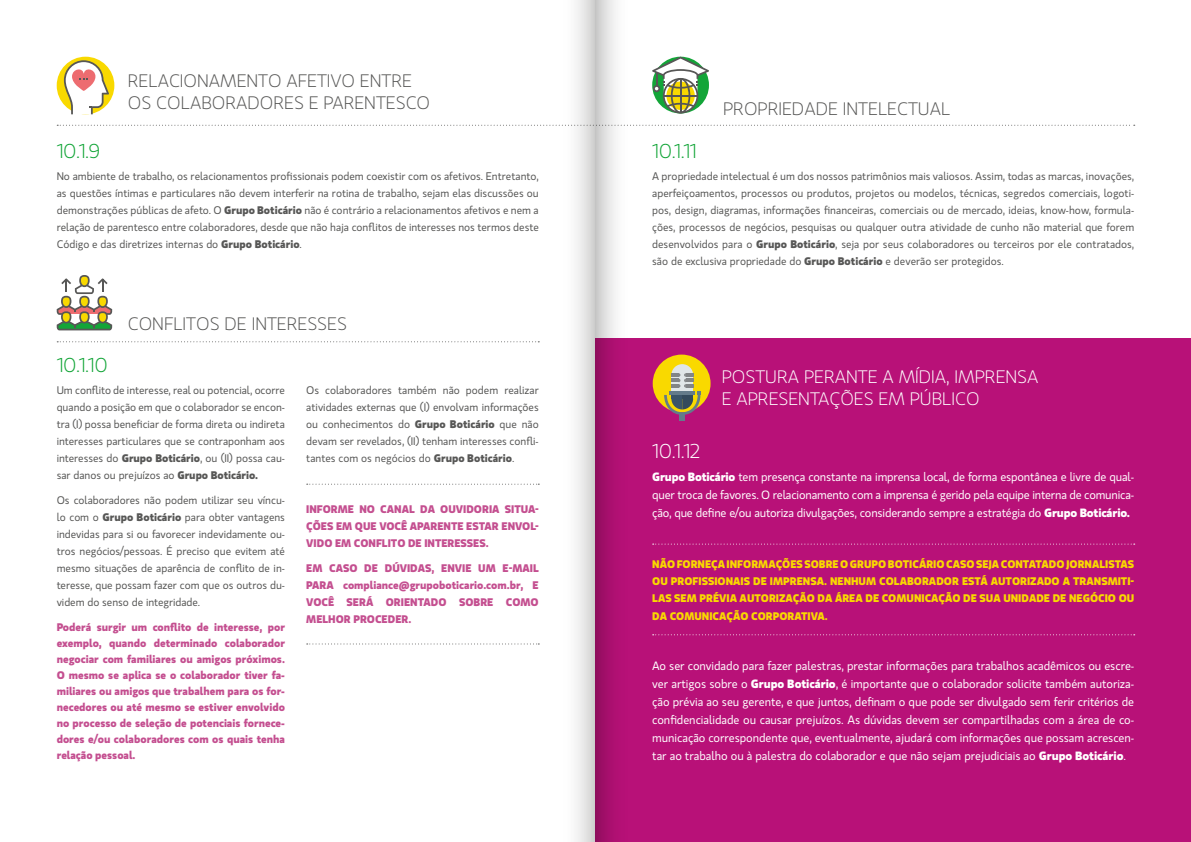
<style>
.page{position:relative;width:1191px;height:842px;background:#fff}
.page>*{position:absolute;margin:0;border:0;box-sizing:border-box;transform-origin:0 0}
.t1{font:300 20px "Gloriola Std";letter-spacing:-.02em;color:#13a538}
.t2{font:300 20px "Gloriola Std";color:#fff}
.t3{font:300 18px/21.6px "Gloriola Std";color:#575756}
.t4{font:300 18px/21.6px "Gloriola Std";color:#fff}
.t5{font:12px/18px "Gloriola Std";letter-spacing:-.01em;color:#fff;text-align:justify}
.t6{font:11px/17px "Gloriola Std";color:#575756;text-align:justify}
.t7{font:700 11px/16px "Gloriola Std";color:#c44f90;text-align:justify}
.t8{font:700 11px/17px "Gloriola Std";color:#f9d900;text-align:justify}
.s1{font-weight:700}
</style>
<div class="page">
<div style="left:595px;top:338px;width:596px;height:504px;background:#b81178"></div>
<svg style="left:652px;top:57px;width:57px;height:56px"></svg>
<svg style="left:652px;top:634px;width:482px;height:1px"></svg>
<svg style="left:652px;top:544px;width:482px;height:1px"></svg>
<div style="left:652px;top:355px;width:58px;height:57px;background:#f9d900;border-radius:50%"></div>
<div style="left:679px;top:413px;width:6px;height:7px;background:#647b8a"></div>
<svg style="left:664px;top:364px;width:36px;height:51px"></svg>
<svg style="left:57px;top:275px;width:55px;height:55px"></svg>
<div style="left:57px;top:57px;width:57px;height:57px;background:#f9d900;border-radius:50%"></div>
<svg style="left:64px;top:60px;width:45px;height:54px"></svg>
<svg style="left:57px;top:341px;width:482px;height:1px"></svg>
<svg style="left:307px;top:484px;width:232px;height:1px"></svg>
<svg style="left:307px;top:643px;width:232px;height:1px"></svg>
<svg style="left:57px;top:125px;width:1077px;height:1px"></svg>
<h1 class="t1" style="left:57px;top:137px;width:45px">10.1.9</h1>
<h2 class="t3" style="left:128px;top:70px;width:304px">RELACIONAMENTO AFETIVO ENTRE<br>OS COLABORADORES E PARENTESCO</h2>
<p class="t6" style="left:57px;top:167px;width:483px">No ambiente de trabalho, os relacionamentos profissionais podem coexistir com os afetivos. Entretanto, as questões íntimas e particulares não devem interferir na rotina de trabalho, sejam elas discussões ou demonstrações públicas de afeto. O <span class="s1">Grupo Boticário</span> não é contrário a relacionamentos afetivos e nem a relação de parentesco entre colaboradores, desde que não haja conflitos de interesses nos termos deste Código e das diretrizes internas do <span class="s1">Grupo Boticário</span>.</p>
<h1 class="t1" style="left:57px;top:351px;width:53px">10.1.10</h1>
<h2 class="t3" style="left:128px;top:313px;width:221px">CONFLITOS DE INTERESSES</h2>
<p class="t6" style="left:57px;top:381px;width:230px">Um conflito de interesse, real ou potencial, ocorre quando a posição em que o colaborador se encon&shy;tra (I) possa beneficiar de forma direta ou indireta interesses particulares que se contraponham aos interesses do <span class="s1">Grupo Boticário</span>, ou (II) possa cau&shy;sar danos ou prejuízos ao <span class="s1">Grupo Boticário.</span></p>
<p class="t6" style="left:57px;top:492px;width:230px">Os colaboradores não podem utilizar seu víncu&shy;lo com o <span class="s1">Grupo Boticário</span> para obter vantagens indevidas para si ou favorecer indevidamente ou&shy;tros negócios/pessoas. É preciso que evitem até mesmo situações de aparência de conflito de in&shy;teresse, que possam fazer com que os outros du&shy;videm do senso de integridade.</p>
<p class="t7" style="left:57px;top:619px;width:230px">Poderá surgir um conflito de interesse, por exemplo, quando determinado colaborador negociar com familiares ou amigos próximos.<br>O mesmo se aplica se o colaborador tiver fa&shy;miliares ou amigos que trabalhem para os for&shy;necedores ou até mesmo se estiver envolvido no processo de seleção de potenciais fornece&shy;dores e/ou colaboradores com os quais tenha relação pessoal.</p>
<p class="t6" style="left:306px;top:381px;width:234px">Os colaboradores também não podem realizar atividades externas que (I) envolvam informações ou conhecimentos do <span class="s1">Grupo Boticário</span> que não devam ser revelados, (II) tenham interesses confli&shy;tantes com os negócios do <span class="s1">Grupo Boticário</span>.</p>
<p class="t7" style="left:306px;top:500px;width:234px;line-height:17px">INFORME NO CANAL DA OUVIDORIA SITUA-ÇÕES EM QUE VOCÊ APARENTE ESTAR ENVOL-VIDO EM CONFLITO DE INTERESSES.</p>
<p class="t7" style="left:306px;top:560px;width:234px;line-height:17px">EM CASO DE DÚVIDAS, ENVIE UM E-MAIL PARA compliance@grupoboticario.com.br, E VOCÊ SERÁ ORIENTADO SOBRE COMO MELHOR PROCEDER.</p>
<h1 class="t1" style="left:652px;top:137px;width:46px">10.1.11</h1>
<h2 class="t3" style="left:723px;top:97px;width:229px">PROPRIEDADE INTELECTUAL</h2>
<p class="t6" style="left:652px;top:167px;width:483px">A propriedade intelectual é um dos nossos patrimônios mais valiosos. Assim, todas as marcas, inovações, aperfeiçoamentos, processos ou produtos, projetos ou modelos, técnicas, segredos comerciais, logoti&shy;pos, design, diagramas, informações financeiras, comerciais ou de mercado, ideias, know-how, formula&shy;ções, processos de negócios, pesquisas ou qualquer outra atividade de cunho não material que forem desenvolvidos para o <span class="s1">Grupo Boticário</span>, seja por seus colaboradores ou terceiros por ele contratados, são de exclusiva propriedade do <span class="s1">Grupo Boticário</span> e deverão ser protegidos.</p>
<h1 class="t2" style="left:652px;top:438px;width:50px">10.1.12</h1>
<h2 class="t4" style="left:721px;top:366px;width:318px">POSTURA PERANTE A MÍDIA, IMPRENSA<br>E APRESENTAÇÕES EM PÚBLICO</h2>
<p class="t5" style="left:652px;top:468px;width:483px"><span class="s1">Grupo Boticário</span> tem presença constante na imprensa local, de forma espontânea e livre de qual&shy;quer troca de favores. O relacionamento com a imprensa é gerido pela equipe interna de comunica&shy;ção, que define e/ou autoriza divulgações, considerando sempre a estratégia do <span class="s1">Grupo Boticário.</span></p>
<p class="t8" style="left:652px;top:555px;width:483px">NÃO FORNEÇA INFORMAÇÕES SOBRE O GRUPO BOTICÁRIO CASO SEJA CONTATADO JORNALISTAS OU PROFISSIONAIS DE IMPRENSA. NENHUM COLABORADOR ESTÁ AUTORIZADO A TRANSMITI-LAS SEM PRÉVIA AUTORIZAÇÃO DA ÁREA DE COMUNICAÇÃO DE SUA UNIDADE DE NEGÓCIO OU</p>
<p class="t8" style="left:652px;top:607px;width:177px">DA COMUNICAÇÃO CORPORATIVA.</p>
<p class="t5" style="left:652px;top:657px;width:483px">Ao ser convidado para fazer palestras, prestar informações para trabalhos acadêmicos ou escre&shy;ver artigos sobre o <span class="s1">Grupo Boticário</span>, é importante que o colaborador solicite também autoriza&shy;ção prévia ao seu gerente, e que juntos, definam o que pode ser divulgado sem ferir critérios de confidencialidade ou causar prejuízos. As dúvidas devem ser compartilhadas com a área de co&shy;municação correspondente que, eventualmente, ajudará com informações que possam acrescen&shy;tar ao trabalho ou à palestra do colaborador e que não sejam prejudiciais ao <span class="s1">Grupo Boticário</span>.</p>
</div>
